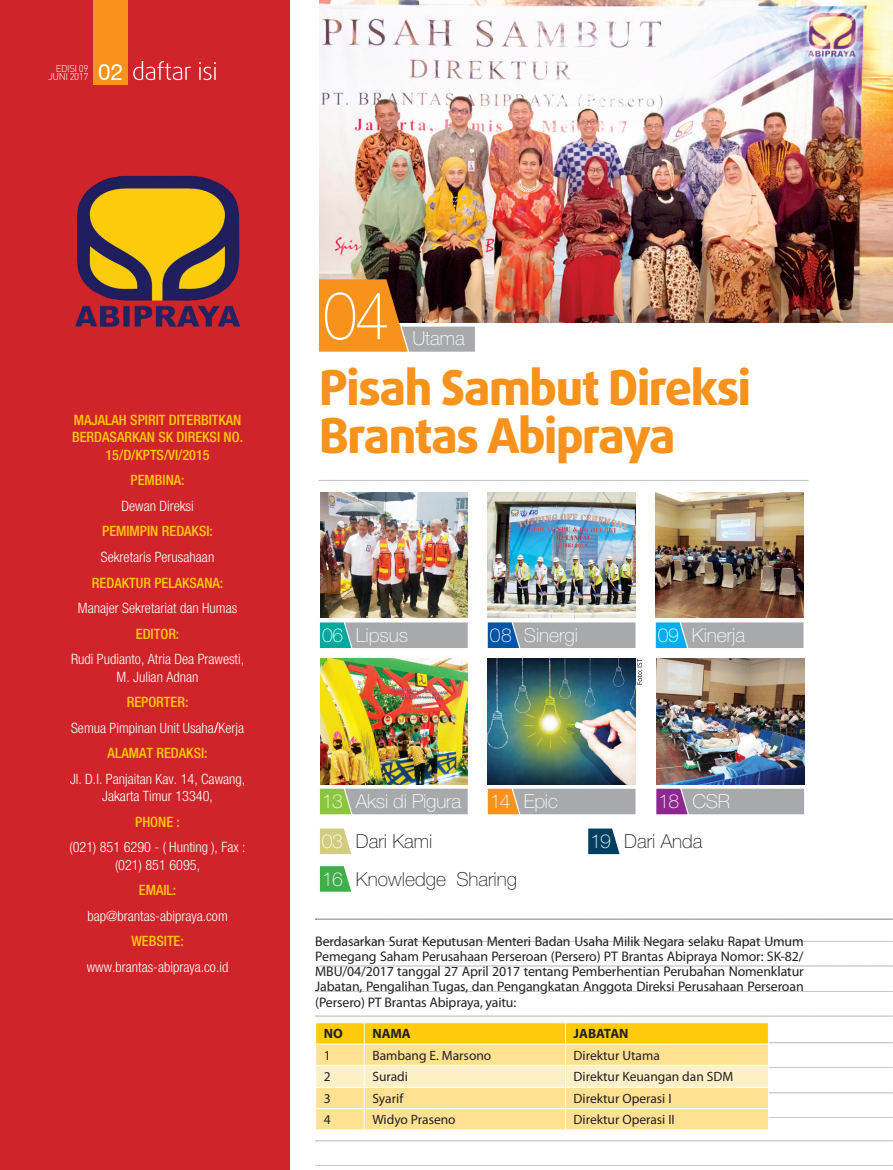
<style>
.page{position:relative;width:893px;height:1170px;background:#fff}
.page>*{position:absolute;margin:0;border:0;box-sizing:border-box;transform-origin:0 0}
.t1{font:100 66.6px "Helvetica Neue LT Std";color:#fff;scale:.91 1}
.t2{font:800 48px/48px "Daxline Pro";letter-spacing:-.03em;color:#f7931d}
.t3{font:22.5px "Helvetica Neue CE";color:#fff}
.t4{font:100 19.35px "Helvetica Neue LT Std";color:#fff}
.t5{font:100 19.35px "Helvetica Neue LT Std";color:#231f20}
.t6{font:300 condensed 14.25px/17.1px "Helvetica Neue LT Std";color:#fff;text-align:center}
.t7{font:500 condensed 14.25px/17.1px "Helvetica Neue LT Std";color:#feca0a;text-align:center}
.t8{font:13.8px/15.3px "Myriad Pro";letter-spacing:-.01em;color:#231f20;text-align:justify}
.t9{font:13.5px "Myriad Pro";color:#231f20}
.t10{font:700 13.5px "Myriad Pro";color:#231f20}
.t11{font:300 9.75px/8.2px "DIN";letter-spacing:-.05em;color:#fff;text-align:right}
.s1{color:#fff}
</style>
<div class="page">
<svg style="left:315px;top:1140px;width:578px;height:1px"></svg>
<svg style="left:315px;top:1165px;width:578px;height:1px"></svg>
<svg style="left:315px;top:918px;width:578px;height:1px"></svg>
<svg style="left:319px;top:965px;width:574px;height:1px"></svg>
<svg style="left:315px;top:991px;width:578px;height:1px"></svg>
<svg style="left:315px;top:941px;width:578px;height:1px"></svg>
<svg style="left:315px;top:1015px;width:578px;height:1px"></svg>
<div style="left:0;top:0;width:289px;height:1169px;background:#d1232a"></div>
<svg style="left:133px;top:61px;width:83px;height:19px"></svg>
<div style="left:94px;top:0;width:34px;height:84px;background:#f7931d"></div>
<svg style="left:315px;top:1022px;width:578px;height:107px"></svg>
<svg style="left:214px;top:722px;width:5px;height:10px"></svg>
<img style="left:75px;top:175px;width:165px;height:152px">
<svg style="left:637px;top:658px;width:5px;height:26px"></svg>
<img style="left:319px;top:0;width:574px;height:322px">
<svg style="left:319px;top:480px;width:489px;height:1px"></svg>
<svg style="left:319px;top:279px;width:156px;height:72px;background:#b47a3d"></svg>
<svg style="left:488px;top:788px;width:147px;height:26px;background:#b9a895"></svg>
<svg style="left:656px;top:788px;width:148px;height:26px;background:#a694aa"></svg>
<img style="left:488px;top:658px;width:147px;height:126px">
<img style="left:320px;top:658px;width:148px;height:126px">
<img style="left:656px;top:658px;width:148px;height:126px">
<svg style="left:320px;top:788px;width:148px;height:26px;background:#a6b19c"></svg>
<svg style="left:320px;top:622px;width:148px;height:26px;background:#8babac"></svg>
<img style="left:320px;top:492px;width:148px;height:125px">
<img style="left:656px;top:492px;width:147px;height:125px">
<svg style="left:656px;top:622px;width:147px;height:26px;background:#8bacbb"></svg>
<svg style="left:320px;top:828px;width:31px;height:26px"></svg>
<svg style="left:588px;top:828px;width:32px;height:26px"></svg>
<svg style="left:320px;top:866px;width:31px;height:25px"></svg>
<svg style="left:488px;top:622px;width:147px;height:26px;background:#8b9bad"></svg>
<img style="left:488px;top:492px;width:147px;height:125px">
<p class="t11" style="left:48px;top:64px;width:42px">EDISI 09<br>JUNI 2017</p>
<h3 class="t3" style="left:98px;top:58px;width:27px">02</h3>
<p class="t7" style="left:72px;top:411px;width:173px">MAJALAH SPIRIT DITERBITKAN<br>BERDASARKAN SK DIREKSI NO.<br>15/D/KPTS/VI/2015</p>
<p class="t7" style="left:131px;top:471px;width:56px">PEMBINA:</p>
<p class="t6" style="left:121px;top:497px;width:74px">Dewan Direksi</p>
<p class="t7" style="left:102px;top:522px;width:22px">PEMIMPI</p>
<p class="t7" style="left:150px;top:522px;width:64px">N REDAKSI :</p>
<p class="t6" style="left:101px;top:548px;width:115px">Sekretaris Perusahaan</p>
<p class="t7" style="left:92px;top:573px;width:133px">REDAKTUR PELAKSANA:</p>
<p class="t6" style="left:78px;top:599px;width:161px">Manajer Sekretariat dan Humas</p>
<p class="t7" style="left:136px;top:625px;width:45px">EDITOR:</p>
<p class="t6" style="left:71px;top:650px;width:174px">Rudi Pudianto, Atria Dea Prawesti,<br>M. Julian Adnan</p>
<p class="t7" style="left:127px;top:693px;width:63px">REPORTER:</p>
<p class="t6" style="left:71px;top:719px;width:174px">Semua Pimpinan Unit Usaha Kerja</p>
<p class="t7" style="left:108px;top:744px;width:102px">ALAMAT REDAKSI :</p>
<p class="t6" style="left:70px;top:770px;width:177px">Jl. D.I. Panjaitan Kav. 14, Cawang,<br>Jakarta Timur 13340,</p>
<p class="t7" style="left:135px;top:812px;width:46px">PHONE :</p>
<p class="t6" style="left:70px;top:838px;width:178px">(021) 851 6290 - ( Hunting ), Fax : (021) 851 6095,</p>
<p class="t7" style="left:139px;top:881px;width:39px">EMAIL:</p>
<p class="t6" style="left:87px;top:907px;width:142px">bap@brantas-abipraya.com</p>
<p class="t7" style="left:131px;top:932px;width:54px">WEBSITE:</p>
<p class="t6" style="left:87px;top:958px;width:143px">www.brantas-abipraya.co.id</p>
<h1 class="t1" style="left:323px;top:277px;width:74px">04</h1>
<h3 class="t4" style="left:412px;top:327px;width:54px">Utama</h3>
<h2 class="t2" style="left:319px;top:365px;width:433px">Pisah Sambut Direksi<br>Brantas Abipraya</h2>
<h3 class="t4" style="left:490px;top:624px;width:90px">08 Sinergi</h3>
<h3 class="t4" style="left:322px;top:624px;width:87px">06 Lipsus</h3>
<h3 class="t4" style="left:658px;top:624px;width:89px">09 Kinerja</h3>
<h3 class="t4" style="left:322px;top:790px;width:140px">13 Aksi di Pigura</h3>
<h3 class="t4" style="left:490px;top:790px;width:69px">14 Epic</h3>
<h3 class="t4" style="left:659px;top:790px;width:73px">18 CSR</h3>
<h3 class="t5" style="left:322px;top:830px;width:112px"><span class="s1">03</span> Dari Kami</h3>
<h3 class="t5" style="left:590px;top:830px;width:114px"><span class="s1">19</span> Dari Anda</h3>
<h3 class="t5" style="left:322px;top:868px;width:196px"><span class="s1">16</span> Knowledge Sharing</h3>
<p class="t8" style="left:315px;top:932px;width:490px">Berdasarkan Surat Keputusan Menteri Badan Usaha Milik Negara selaku Rapat Umum Pemegang Saham Perusahaan Perseroan (Persero) PT Brantas Abipraya Nomor: SK-82/ MBU/04/2017 tanggal 27 April 2017 tentang Pemberhentian Perubahan Nomenklatur Jabatan, Pengalihan Tugas, dan Pengangkatan Anggota Direksi Perusahaan Perseroan (Persero) PT Brantas Abipraya, yaitu:</p>
<p class="t10" style="left:324px;top:1024px;width:20px">NO</p>
<p class="t10" style="left:372px;top:1024px;width:40px">NAMA</p>
<p class="t10" style="left:574px;top:1024px;width:56px">JABATAN</p>
<p class="t9" style="left:324px;top:1046px;width:8px">1</p>
<p class="t9" style="left:372px;top:1046px;width:120px">Bambang E. Marsono</p>
<p class="t9" style="left:574px;top:1046px;width:88px">Direktur Utama</p>
<p class="t9" style="left:324px;top:1068px;width:8px">2</p>
<p class="t9" style="left:372px;top:1068px;width:37px">Suradi</p>
<p class="t9" style="left:574px;top:1068px;width:161px">Direktur Keuangan dan SDM</p>
<p class="t9" style="left:324px;top:1090px;width:8px">3</p>
<p class="t9" style="left:372px;top:1090px;width:32px">Syarif</p>
<p class="t9" style="left:574px;top:1090px;width:99px">Direktur Operasi I</p>
<p class="t9" style="left:324px;top:1111px;width:8px">4</p>
<p class="t9" style="left:372px;top:1111px;width:85px">Widyo Praseno</p>
<p class="t9" style="left:574px;top:1111px;width:103px">Direktur Operasi II</p>
</div>
